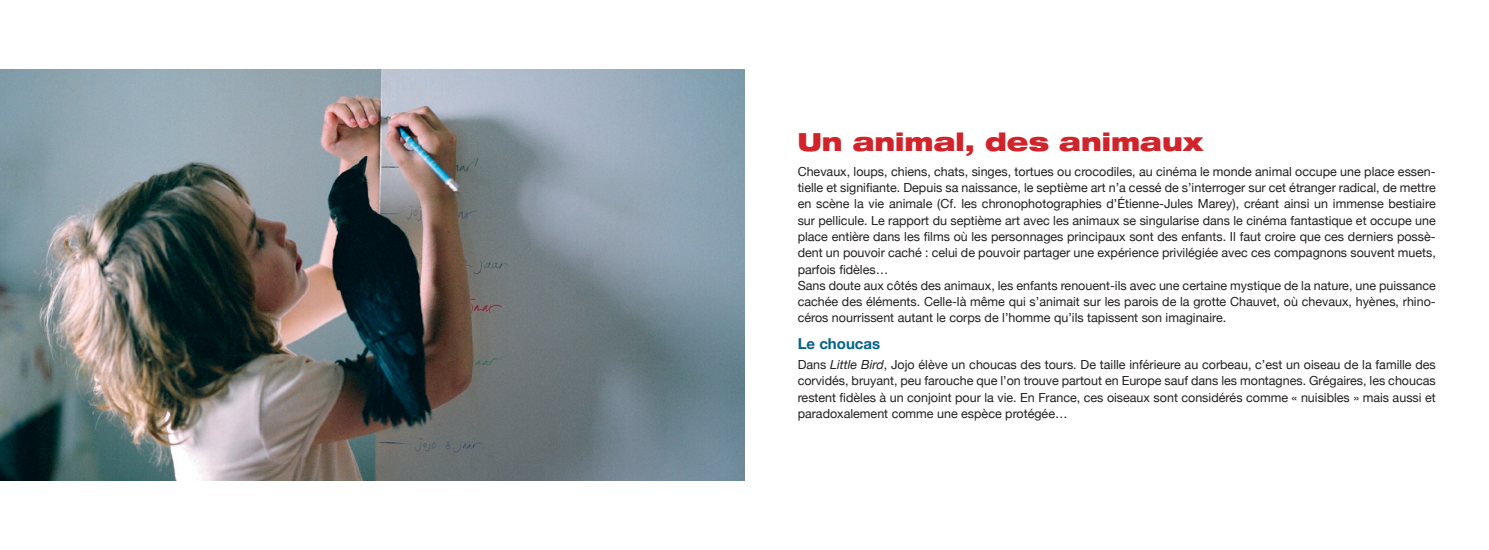
<style>
.page{position:relative;width:1489px;height:550px;background:#fff}
.page>*{position:absolute;margin:0;border:0;box-sizing:border-box;transform-origin:0 0}
.t1{font:900 expanded 25px "Helvetica Neue";color:#d1232a}
.t2{font:700 15px "Helvetica Neue";color:#006489}
.t3{font:12.5px/16.2px "Helvetica Neue";color:#231f20}
.s1{font-style:italic}
</style>
<div class="page">
<img style="left:0;top:69px;width:744px;height:411px">
<h1 class="t1" style="left:797px;top:126px;width:407px">Un animal, des animaux</h1>
<p class="t3" style="left:797px;top:163px;width:639px">Chevaux, loups, chiens, chats, singes, tortues ou crocodiles, au cinéma le monde animal occupe une place essen&shy;tielle et signifiante. Depuis sa naissance, le septième art n’a cessé de s’interroger sur cet étranger radical, de mettre en scène la vie animale (Cf. les chronophotographies d’Étienne-Jules Marey), créant ainsi un immense bestiaire sur pellicule. Le rapport du septième art avec les animaux se singularise dans le cinéma fantastique et occupe une place entière dans les films où les personnages principaux sont des enfants. Il faut croire que ces derniers possè&shy;dent un pouvoir caché : celui de pouvoir partager une expérience privilégiée avec ces compagnons souvent muets, parfois fidèles…<br>Sans doute aux côtés des animaux, les enfants renouent-ils avec une certaine mystique de la nature, une puissance cachée des éléments. Celle-là même qui s’animait sur les parois de la grotte Chauvet, où chevaux, hyènes, rhino&shy;céros nourrissent autant le corps de l’homme qu’ils tapissent son imaginaire.</p>
<p class="t2" style="left:797px;top:334px;width:84px">Le choucas</p>
<p class="t3" style="left:797px;top:356px;width:639px;text-align:justify">Dans <span class="s1">Little Bird</span>, Jojo élève un choucas des tours. De taille inférieure au corbeau, c’est un oiseau de la famille des corvidés, bruyant, peu farouche que l’on trouve partout en Europe sauf dans les montagnes. Grégaires, les choucas restent fidèles à un conjoint pour la vie. En France, ces oiseaux sont considérés comme « nuisibles » mais aussi et paradoxalement comme une espèce protégée…</p>
</div>
